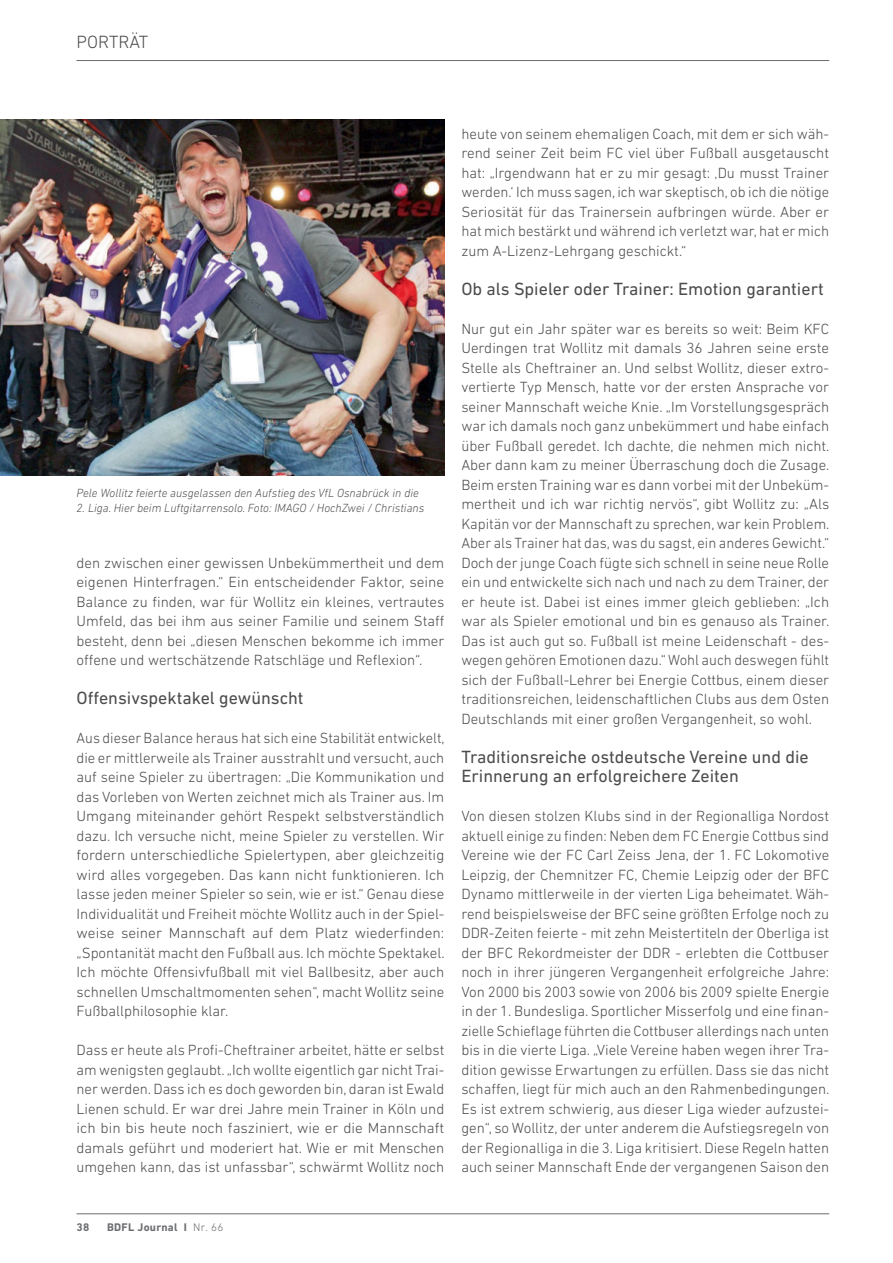
<style>
.page{position:relative;width:893px;height:1263px;background:#fff}
.page>*{position:absolute;margin:0;border:0;box-sizing:border-box;transform-origin:0 0}
.t1{font:18px/19.5px "DIN Next LT Pro";color:#4c4c4e}
.t2{font:300 18px "DIN Next LT Pro";color:#4c4c4e}
.t3{font:300 15px/19.5px "DIN Next LT Pro";color:#4c4c4e;text-align:justify}
.t4{font:italic 300 12px "DIN Next LT Pro";color:#4c4c4e}
.t5{font:700 11.25px "DIN Next LT Pro";letter-spacing:.025em;color:#6d6e71}
.s1{font-weight:300}
</style>
<div class="page">
<hr style="left:77px;top:60px;width:752px;height:1px;background:#6d6e71">
<hr style="left:77px;top:1213px;width:752px;height:1px;background:#6d6e71">
<img style="left:0;top:119px;width:444px;height:357px">
<p class="t2" style="left:77px;top:31px;width:73px">PORTRÄT</p>
<p class="t4" style="left:77px;top:488px;width:344px">Pele Wollitz feierte ausgelassen den Aufstieg des VfL Osnabrück in die</p>
<p class="t4" style="left:77px;top:503px;width:349px">2. Liga. Hier beim Luftgitarrensolo. Foto: IMAGO / HochZwei / Christians</p>
<p class="t3" style="left:77px;top:553px;width:369px">den zwischen einer gewissen Unbekümmertheit und dem eigenen Hinterfragen.“ Ein entscheidender Faktor, seine Balance zu finden, war für Wollitz ein kleines, vertrautes Umfeld, das bei ihm aus seiner Familie und seinem Staff besteht, denn bei „diesen Menschen bekomme ich immer offene und wertschätzende Ratschläge und Reflexion“.</p>
<p class="t1" style="left:77px;top:690px;width:229px">Offensivspektakel gewünscht</p>
<p class="t3" style="left:77px;top:728px;width:370px">Aus dieser Balance heraus hat sich eine Stabilität entwickelt, die er mittlerweile als Trainer ausstrahlt und versucht, auch auf seine Spieler zu übertragen: „Die Kommunikation und das Vorleben von Werten zeichnet mich als Trainer aus. Im Umgang miteinander gehört Respekt selbstverständlich dazu. Ich versuche nicht, meine Spieler zu verstellen. Wir fordern unterschiedliche Spielertypen, aber gleichzeitig wird alles vorgegeben. Das kann nicht funktionieren. Ich lasse jeden meiner Spieler so sein, wie er ist.“ Genau diese Individualität und Freiheit möchte Wollitz auch in der Spiel&shy;weise seiner Mannschaft auf dem Platz wiederfinden: „Spontanität macht den Fußball aus. Ich möchte Spektakel.<br>Ich möchte Offensivfußball mit viel Ballbesitz, aber auch schnellen Umschaltmomenten sehen“, macht Wollitz seine Fußballphilosophie klar.</p>
<p class="t3" style="left:77px;top:1040px;width:369px">Dass er heute als Profi-Cheftrainer arbeitet, hätte er selbst am wenigsten geglaubt. „Ich wollte eigentlich gar nicht Trai&shy;ner werden. Dass ich es doch geworden bin, daran ist Ewald Lienen schuld. Er war drei Jahre mein Trainer in Köln und ich bin bis heute noch fasziniert, wie er die Mannschaft damals geführt und moderiert hat. Wie er mit Menschen umgehen kann, das ist unfassbar“, schwärmt Wollitz noch</p>
<p class="t3" style="left:461px;top:124px;width:369px">heute von seinem ehemaligen Coach, mit dem er sich wäh&shy;rend seiner Zeit beim FC viel über Fußball ausgetauscht hat: „Irgendwann hat er zu mir gesagt: ‚Du musst Trainer werden.‘ Ich muss sagen, ich war skeptisch, ob ich die nötige Seriosität für das Trainersein aufbringen würde. Aber er hat mich bestärkt und während ich verletzt war, hat er mich zum A-Lizenz-Lehrgang geschickt.“</p>
<p class="t1" style="left:461px;top:280px;width:364px">Ob als Spieler oder Trainer: Emotion garantiert</p>
<p class="t3" style="left:461px;top:319px;width:370px">Nur gut ein Jahr später war es bereits so weit: Beim KFC Uerdingen trat Wollitz mit damals 36 Jahren seine erste Stelle als Cheftrainer an. Und selbst Wollitz, dieser extro&shy;vertierte Typ Mensch, hatte vor der ersten Ansprache vor seiner Mannschaft weiche Knie. „Im Vorstellungsgespräch war ich damals noch ganz unbekümmert und habe einfach über Fußball geredet. Ich dachte, die nehmen mich nicht.<br>Aber dann kam zu meiner Überraschung doch die Zusage.<br>Beim ersten Training war es dann vorbei mit der Unbeküm&shy;mertheit und ich war richtig nervös“, gibt Wollitz zu: „Als Kapitän vor der Mannschaft zu sprechen, war kein Problem.<br>Aber als Trainer hat das, was du sagst, ein anderes Gewicht.“ Doch der junge Coach fügte sich schnell in seine neue Rolle ein und entwickelte sich nach und nach zu dem Trainer, der er heute ist. Dabei ist eines immer gleich geblieben: „Ich war als Spieler emotional und bin es genauso als Trainer.<br>Das ist auch gut so. Fußball ist meine Leidenschaft - des&shy;wegen gehören Emotionen dazu.“ Wohl auch deswegen fühlt sich der Fußball-Lehrer bei Energie Cottbus, einem dieser traditionsreichen, leidenschaftlichen Clubs aus dem Osten Deutschlands mit einer großen Vergangenheit, so wohl.</p>
<p class="t1" style="left:461px;top:748px;width:349px">Traditionsreiche ostdeutsche Vereine und die<br>Erinnerung an erfolgreichere Zeiten</p>
<p class="t3" style="left:461px;top:806px;width:370px">Von diesen stolzen Klubs sind in der Regionalliga Nordost aktuell einige zu finden: Neben dem FC Energie Cottbus sind Vereine wie der FC Carl Zeiss Jena, der 1. FC Lokomotive Leipzig, der Chemnitzer FC, Chemie Leipzig oder der BFC Dynamo mittlerweile in der vierten Liga beheimatet. Wäh&shy;rend beispielsweise der BFC seine größten Erfolge noch zu DDR-Zeiten feierte - mit zehn Meistertiteln der Oberliga ist der BFC Rekordmeister der DDR - erlebten die Cottbuser noch in ihrer jüngeren Vergangenheit erfolgreiche Jahre:<br>Von 2000 bis 2003 sowie von 2006 bis 2009 spielte Energie in der 1. Bundesliga. Sportlicher Misserfolg und eine finan&shy;zielle Schieflage führten die Cottbuser allerdings nach unten bis in die vierte Liga. „Viele Vereine haben wegen ihrer Tra&shy;dition gewisse Erwartungen zu erfüllen. Dass sie das nicht schaffen, liegt für mich auch an den Rahmenbedingungen.<br>Es ist extrem schwierig, aus dieser Liga wieder aufzustei&shy;gen“, so Wollitz, der unter anderem die Aufstiegsregeln von der Regionalliga in die 3. Liga kritisiert. Diese Regeln hatten auch seiner Mannschaft Ende der vergangenen Saison den</p>
<p class="t5" style="left:77px;top:1220px;width:14px">38</p>
<p class="t5" style="left:107px;top:1220px;width:118px">BDFL Journal I <span class="s1">Nr. 66</span></p>
</div>
